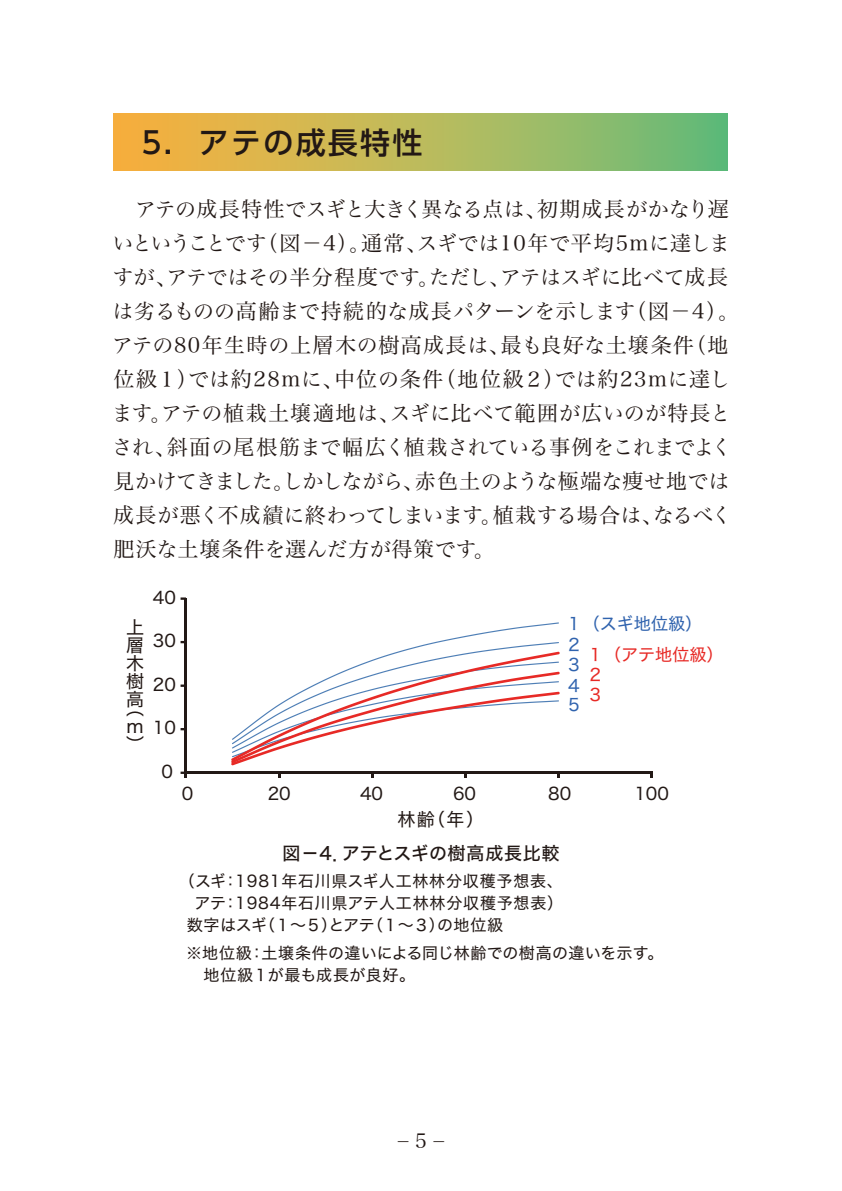
<style>
.page{position:relative;width:842px;height:1191px;background:#fff}
.page>*{position:absolute;margin:0;border:0;box-sizing:border-box;transform-origin:0 0}
.t1{font:500 30px "UD Shin Go Pro";letter-spacing:.075em;color:#221815}
.t2{font:21px/34px "Hira Min Pro W3";letter-spacing:.01em;color:#221815}
.t3{font:20px "Hira Min Pro W3";color:#221815}
.t4{font:18px "Hira Kaku Std W5";letter-spacing:.025em;color:#221815}
.t5{font:18px/18px "Hira Kaku Std W4";color:#221815;text-align:justify}
.t6{font:17.2px "Hira Kaku Std W4";color:#221815}
.t7{font:17px/20.2px "Hira Kaku Std W4";color:#3063ae}
.t8{font:17px/20px "Hira Kaku Std W4";color:#e72a26}
.t9{font:16px/22px "Hira Kaku Std W4";letter-spacing:.035em;color:#221815}
</style>
<div class="page">
<div style="left:113px;top:113px;width:615px;height:57px;background:linear-gradient(to right,#ffb33d,#6abe7a)"></div>
<hr style="left:185px;top:598px;width:2px;height:174px;background:#221815">
<svg style="left:181px;top:684px;width:4px;height:3px"></svg>
<svg style="left:181px;top:597px;width:5px;height:3px"></svg>
<hr style="left:186px;top:771px;width:465px;height:3px;background:#221815">
<svg style="left:181px;top:771px;width:6px;height:7px"></svg>
<svg style="left:231px;top:622px;width:329px;height:143px"></svg>
<h1 class="t1" style="left:142px;top:118px;width:282px">5. アテの成長特性</h1>
<p class="t2" style="left:112px;top:190px;width:629px;text-indent:23px">アテの成長特性でスギと大きく異なる点は、初期成長がかなり遅いということです（図－4）。通常、スギでは10年で平均5mに達しますが、アテではその半分程度です。ただし、アテはスギに比べて成長は劣るものの高齢まで持続的な成長パターンを示します（図－4）。アテの80年生時の上層木の樹高成長は、最も良好な土壌条件（地位級１）では約28mに、中位の条件（地位級２）では約23mに達します。アテの植栽土壌適地は、スギに比べて範囲が広いのが特長とされ、斜面の尾根筋まで幅広く植栽されている事例をこれまでよく見かけてきました。しかしながら、赤色土のような極端な痩せ地では成長が悪く不成績に終わってしまいます。植栽する場合は、なるべく肥沃な土壌条件を選んだ方が得策です。</p>
<p class="t5" style="left:126px;top:618px;width:19px">上層木樹高</p>
<p class="t5" style="left:126px;top:699px;width:19px">（m）</p>
<p class="t6" style="left:153px;top:584px;width:25px">40</p>
<p class="t6" style="left:153px;top:627px;width:25px">30</p>
<p class="t6" style="left:153px;top:671px;width:25px">20</p>
<p class="t6" style="left:153px;top:714px;width:25px">10</p>
<p class="t6" style="left:162px;top:758px;width:13px">0</p>
<p class="t6" style="left:182px;top:780px;width:13px">0</p>
<p class="t7" style="left:566px;top:613px;width:138px">１（スギ地位級）<br>２<br>３<br>４<br>５</p>
<p class="t8" style="left:587px;top:644px;width:138px">１（アテ地位級）<br>２<br>３</p>
<p class="t6" style="left:268px;top:780px;width:25px">20</p>
<p class="t6" style="left:360px;top:780px;width:25px">40</p>
<p class="t6" style="left:453px;top:780px;width:25px">60</p>
<p class="t6" style="left:548px;top:780px;width:25px">80</p>
<p class="t6" style="left:634px;top:780px;width:36px">100</p>
<p class="t5" style="left:398px;top:810px;width:88px">林齢（年）</p>
<p class="t4" style="left:282px;top:839px;width:279px">図－4．アテとスギの樹高成長比較</p>
<p class="t9" style="left:179px;top:870px;width:386px">（スギ：1981年石川県スギ人工林林分収穫予想表、</p>
<p class="t9" style="left:195px;top:892px;width:370px">アテ：1984年石川県アテ人工林林分収穫予想表）</p>
<p class="t9" style="left:187px;top:914px;width:318px">数字はスギ（１～５）とアテ（１～３）の地位級</p>
<p class="t9" style="left:186px;top:942px;width:479px">※地位級：土壌条件の違いによる同じ林齢での樹高の違いを示す。　地位級１が最も成長が良好。</p>
<p class="t3" style="left:396px;top:1123px;width:51px">-５-</p>
</div>
